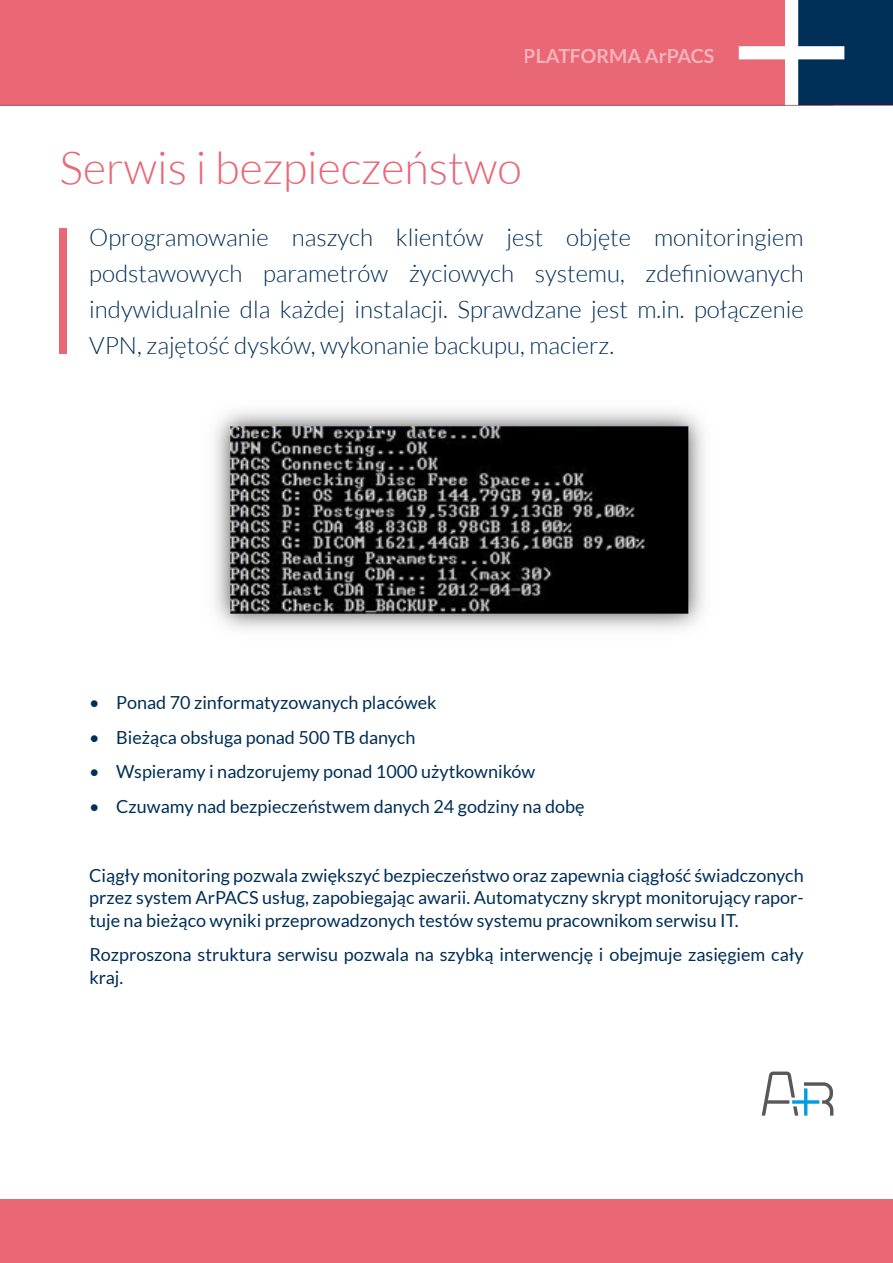
<style>
.page{position:relative;width:893px;height:1263px;background:#fff}
.page>*{position:absolute;margin:0;border:0;box-sizing:border-box;transform-origin:0 0}
.t1{font:300 45px "Lato";color:#ea6876}
.t2{font:300 24px/36px "Lato";color:#002f57;text-align:justify}
.t3{font:700 19.5px "Lato";color:#fff}
.t4{font:18px/22.5px "Lato";color:#002f57;text-align:justify}
</style>
<div class="page">
<div style="left:0;top:1200px;width:893px;height:63px;background:#ea6876"></div>
<div style="left:0;top:0;width:893px;height:105px;background:#ea6876"></div>
<div style="left:789px;top:0;width:104px;height:105px;background:#002f57"></div>
<svg style="left:739px;top:0;width:105px;height:105px"></svg>
<hr style="left:0;top:105px;width:833px;height:1px;background:#000">
<div style="left:60px;top:228px;width:7px;height:126px;background:#ea6876"></div>
<img style="left:214px;top:410px;width:490px;height:220px">
<svg style="left:762px;top:1071px;width:71px;height:45px"></svg>
<p class="t3" style="left:524px;top:45px;width:192px">PLATFORMA ArPACS</p>
<h1 class="t1" style="left:60px;top:143px;width:464px">Serwis i bezpieczeństwo</h1>
<p class="t2" style="left:89px;top:219px;width:716px">Oprogramowanie naszych klientów jest objęte monitoringiem podstawowych parametrów życiowych systemu, zdefiniowanych indywidualnie dla każdej instalacji. Sprawdzane jest m.in. połączenie VPN, zajętość dysków, wykonanie backupu, macierz.</p>
<p class="t4" style="left:89px;top:691px;width:349px">• Ponad 70 zinformatyzowanych placówek</p>
<p class="t4" style="left:89px;top:726px;width:328px">• Bieżąca obsługa ponad 500 TB danych</p>
<p class="t4" style="left:89px;top:760px;width:448px">• Wspieramy i nadzorujemy ponad 1000 użytkowników</p>
<p class="t4" style="left:89px;top:795px;width:497px">• Czuwamy nad bezpieczeństwem danych 24 godziny na dobę</p>
<p class="t4" style="left:89px;top:864px;width:716px">Ciągły monitoring pozwala zwiększyć bezpieczeństwo oraz zapewnia ciągłość świadczonych przez system ArPACS usług, zapobiegając awarii. Automatyczny skrypt monitorujący rapor&shy;tuje na bieżąco wyniki przeprowadzonych testów systemu pracownikom serwisu IT.</p>
<p class="t4" style="left:89px;top:943px;width:716px">Rozproszona struktura serwisu pozwala na szybką interwencję i obejmuje zasięgiem cały kraj.</p>
</div>
